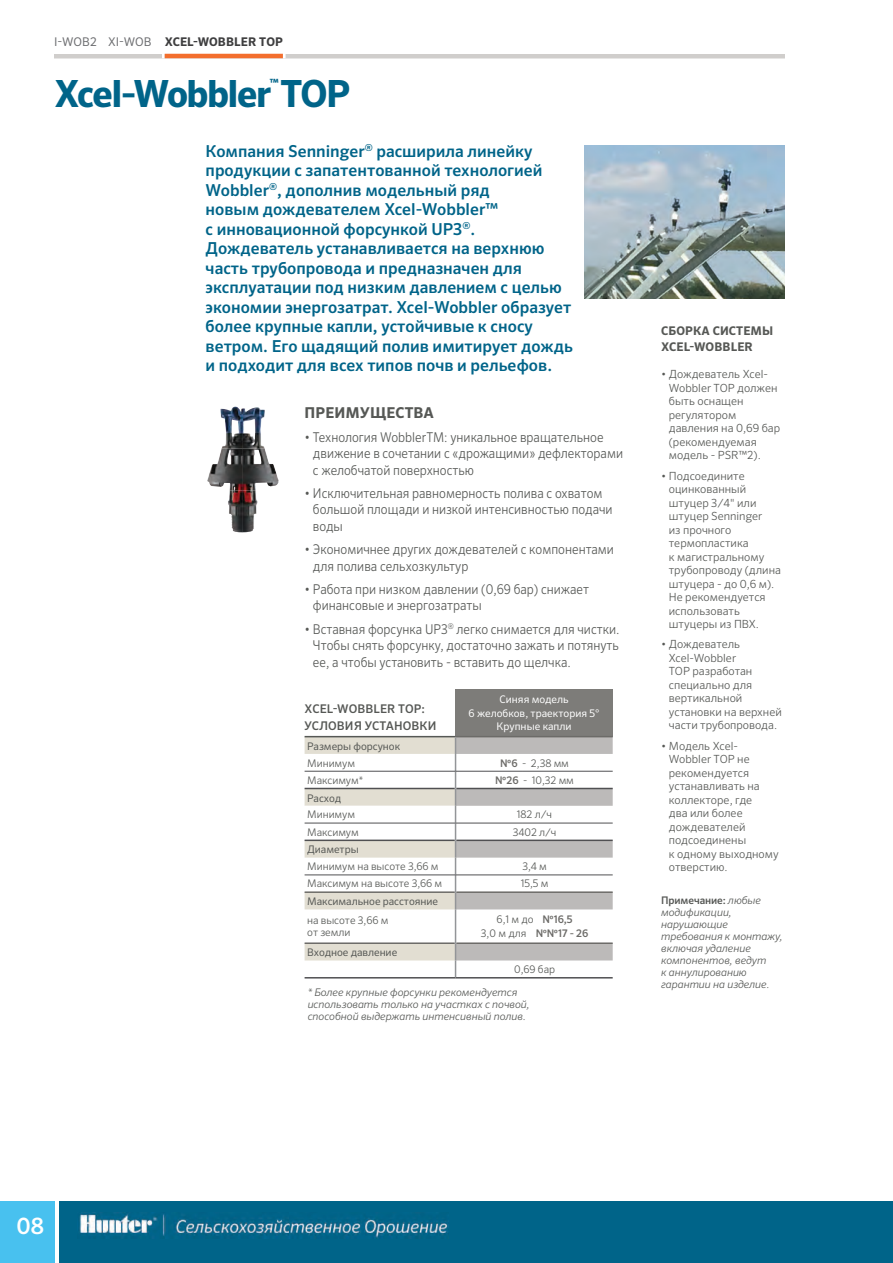
<style>
.page{position:relative;width:893px;height:1263px;background:#fff}
.page>*{position:absolute;margin:0;border:0;box-sizing:border-box;transform-origin:0 0}
.t1{font:700 37.5px "Sero Pro";letter-spacing:-.04em;color:#006489}
.t2{font:500 22.5px "Sero Pro";color:#fff}
.t3{font:500 16.5px/19.5px "Sero Pro";color:#006489}
.t4{font:700 15px "Sero Pro";letter-spacing:.01em;color:#565855}
.t5{font:300 13.5px/16.5px "Sero Pro";color:#565855;scale:.91 1}
.t6{font:500 12px/16.5px "Sero Pro";letter-spacing:.01em;color:#565855}
.t7{font:700 12px "Sero Pro";letter-spacing:.01em;color:#3e3e3f}
.t8{font:700 12px/16.5px "Sero Pro";letter-spacing:.01em;color:#565855}
.t9{font:700 11.4px "Sero Pro";color:#006489}
.t10{font:300 11.25px/13.5px "Sero Pro";color:#565855}
.t11{font:italic 300 10.5px/12px "Sero Pro";color:#565855}
.t12{font:300 10.5px/12px "Sero Pro";letter-spacing:-.005em;color:#565855}
.t13{font:10.5px "Sero Pro";letter-spacing:-.005em;color:#565855}
.t14{font:10.5px/13.5px "Sero Pro";color:#fff;text-align:center}
.s1{font-weight:400;color:#6c6d70}
.s2{font-weight:500;color:#6c6b68}
.s3{font-weight:500;font-style:normal}
</style>
<div class="page">
<div style="left:54px;top:54px;width:731px;height:5px;background:#d0cecc"></div>
<div style="left:60px;top:1201px;width:833px;height:62px;background:#006489"></div>
<div style="left:0;top:1201px;width:54px;height:62px;background:#48c1ef"></div>
<img style="left:79px;top:1212px;width:369px;height:26px">
<img style="left:584px;top:145px;width:201px;height:154px">
<img style="left:220px;top:407px;width:45px;height:41px">
<img style="left:207px;top:448px;width:72px;height:42px">
<img style="left:228px;top:490px;width:30px;height:42px">
<div style="left:456px;top:689px;width:157px;height:48px;background:#7d7c79"></div>
<hr style="left:305px;top:977px;width:151px;height:1px;background:#505052">
<hr style="left:456px;top:977px;width:66px;height:1px;background:#505052">
<hr style="left:522px;top:977px;width:91px;height:1px;background:#505052">
<hr style="left:456px;top:736px;width:66px;height:1px;background:#6c6b68">
<hr style="left:522px;top:736px;width:91px;height:1px;background:#6c6b68">
<hr style="left:305px;top:736px;width:151px;height:1px;background:#565855">
<svg style="left:305px;top:737px;width:308px;height:240px"></svg>
<hr style="left:305px;top:771px;width:151px;height:1px;background:#505052">
<hr style="left:456px;top:771px;width:66px;height:1px;background:#505052">
<hr style="left:522px;top:771px;width:91px;height:1px;background:#505052">
<hr style="left:305px;top:823px;width:151px;height:1px;background:#505052">
<hr style="left:456px;top:823px;width:66px;height:1px;background:#505052">
<hr style="left:522px;top:823px;width:91px;height:1px;background:#505052">
<hr style="left:305px;top:875px;width:151px;height:1px;background:#505052">
<hr style="left:456px;top:875px;width:66px;height:1px;background:#505052">
<hr style="left:522px;top:875px;width:91px;height:1px;background:#505052">
<svg style="left:162px;top:54px;width:3px;height:4px"></svg>
<hr style="left:165px;top:54px;width:118px;height:4px;background:#f36e2d">
<svg style="left:283px;top:54px;width:3px;height:4px"></svg>
<p class="t7" style="left:54px;top:34px;width:230px"><span class="s1">I-WOB2 XI-WOB</span> XCEL-WOBBLER TOP</p>
<p class="t9" style="left:270px;top:76px;width:11px">™</p>
<h1 class="t1" style="left:54px;top:71px;width:298px">Xcel-Wobbler TOP</h1>
<p class="t3" style="left:206px;top:141px;width:369px">Компания Senninger<sup>®</sup> расширила линейку продукции с запатентованной технологией Wobbler<sup>®</sup>, дополнив модельный ряд<br>новым дождевателем Xcel-Wobbler™<br>с инновационной форсункой UP3<sup>®</sup>.<br>Дождеватель устанавливается на верхнюю часть трубопровода и предназначен для эксплуатации под низким давлением с целью экономии энергозатрат. Xcel-Wobbler образует более крупные капли, устойчивые к сносу ветром. Его щадящий полив имитирует дождь и подходит для всех типов почв и рельефов.</p>
<h3 class="t4" style="left:305px;top:404px;width:131px">ПРЕИМУЩЕСТВА</h3>
<p class="t5" style="left:313px;top:428px;width:342px;text-indent:-8px">• Технология WobblerTM: уникальное вращательное движение в сочетании с «дрожащими» дефлекторами с желобчатой поверхностью</p>
<p class="t5" style="left:313px;top:485px;width:331px;text-indent:-8px">• Исключительная равномерность полива с охватом большой площади и низкой интенсивностью подачи воды</p>
<p class="t5" style="left:313px;top:541px;width:332px;text-indent:-8px">• Экономичнее других дождевателей с компонентами для полива сельхозкультур</p>
<p class="t5" style="left:313px;top:581px;width:305px;text-indent:-8px">• Работа при низком давлении (0,69 бар) снижает финансовые и энергозатраты</p>
<p class="t5" style="left:313px;top:620px;width:338px;text-align:justify;text-indent:-8px">• Вставная форсунка UP3<sup>®</sup> легко снимается для чистки.<br>Чтобы снять форсунку, достаточно зажать и потянуть ее, а чтобы установить - вставить до щелчка.</p>
<p class="t6" style="left:305px;top:701px;width:133px">XCEL-WOBBLER TOP:<br>УСЛОВИЯ УСТАНОВКИ</p>
<p class="t14" style="left:469px;top:693px;width:132px">Синяя модель<br>6 желобков, траектория 5°<br>Крупные капли</p>
<p class="t13" style="left:307px;top:740px;width:94px">Размеры форсунок</p>
<p class="t12" style="left:307px;top:757px;width:49px">Минимум</p>
<p class="t12" style="left:500px;top:757px;width:70px"><span class="s2">№6</span> - 2,38 мм</p>
<p class="t12" style="left:307px;top:774px;width:58px">Максимум*</p>
<p class="t12" style="left:495px;top:774px;width:80px"><span class="s2">№26</span> - 10,32 мм</p>
<p class="t13" style="left:307px;top:792px;width:35px">Расход</p>
<p class="t12" style="left:307px;top:808px;width:49px">Минимум</p>
<p class="t12" style="left:517px;top:808px;width:37px">182 л/ч</p>
<p class="t12" style="left:307px;top:826px;width:53px">Максимум</p>
<p class="t12" style="left:513px;top:826px;width:45px">3402 л/ч</p>
<p class="t13" style="left:307px;top:843px;width:53px">Диаметры</p>
<p class="t12" style="left:307px;top:860px;width:133px">Минимум на высоте 3,66 м</p>
<p class="t12" style="left:522px;top:860px;width:26px">3,4 м</p>
<p class="t12" style="left:307px;top:877px;width:137px">Максимум на высоте 3,66 м</p>
<p class="t12" style="left:521px;top:877px;width:29px">15,5 м</p>
<p class="t13" style="left:307px;top:895px;width:132px">Максимальное расстояние</p>
<p class="t12" style="left:307px;top:914px;width:83px">на высоте 3,66 м от земли</p>
<p class="t12" style="left:481px;top:913px;width:109px;line-height:13.5px;text-align:center">6,1 м до <span class="s2">№16,5<br></span>3,0 м для <span class="s2">№№17 - 26</span></p>
<p class="t13" style="left:307px;top:946px;width:92px">Входное давление</p>
<p class="t12" style="left:514px;top:963px;width:42px">0,69 бар</p>
<p class="t11" style="left:308px;top:986px;width:224px">* Более крупные форсунки рекомендуется использовать только на участках с почвой, способной выдержать интенсивный полив.</p>
<p class="t8" style="left:661px;top:323px;width:114px">СБОРКА СИСТЕМЫ<br>XCEL-WOBBLER</p>
<p class="t10" style="left:669px;top:368px;width:113px;text-indent:-8px">• Дождеватель Xcel-<br>Wobbler TOP должен быть оснащен регулятором давления на 0,69 бар (рекомендуемая модель - PSR™2).</p>
<p class="t10" style="left:669px;top:469px;width:114px;text-indent:-8px">• Подсоедините оцинкованный штуцер 3/4" или штуцер Senninger<br>из прочного термопластика<br>к магистральному трубопроводу (длина штуцера - до 0,6 м).<br>Не рекомендуется использовать штуцеры из ПВХ.</p>
<p class="t10" style="left:669px;top:638px;width:115px;text-indent:-8px">• Дождеватель<br>Xcel-Wobbler<br>TOP разработан специально для вертикальной установки на верхней части трубопровода.</p>
<p class="t10" style="left:669px;top:739px;width:111px;text-indent:-8px">• Модель Xcel-<br>Wobbler TOP не рекомендуется устанавливать на коллекторе, где<br>два или более дождевателей подсоединены<br>к одному выходному отверстию.</p>
<p class="t11" style="left:661px;top:894px;width:123px"><span class="s3">Примечание:</span> любые модификации, нарушающие требования к монтажу, включая удаление компонентов, ведут<br>к аннулированию гарантии на изделие.</p>
<h2 class="t2" style="left:16px;top:1212px;width:29px">08</h2>
</div>
